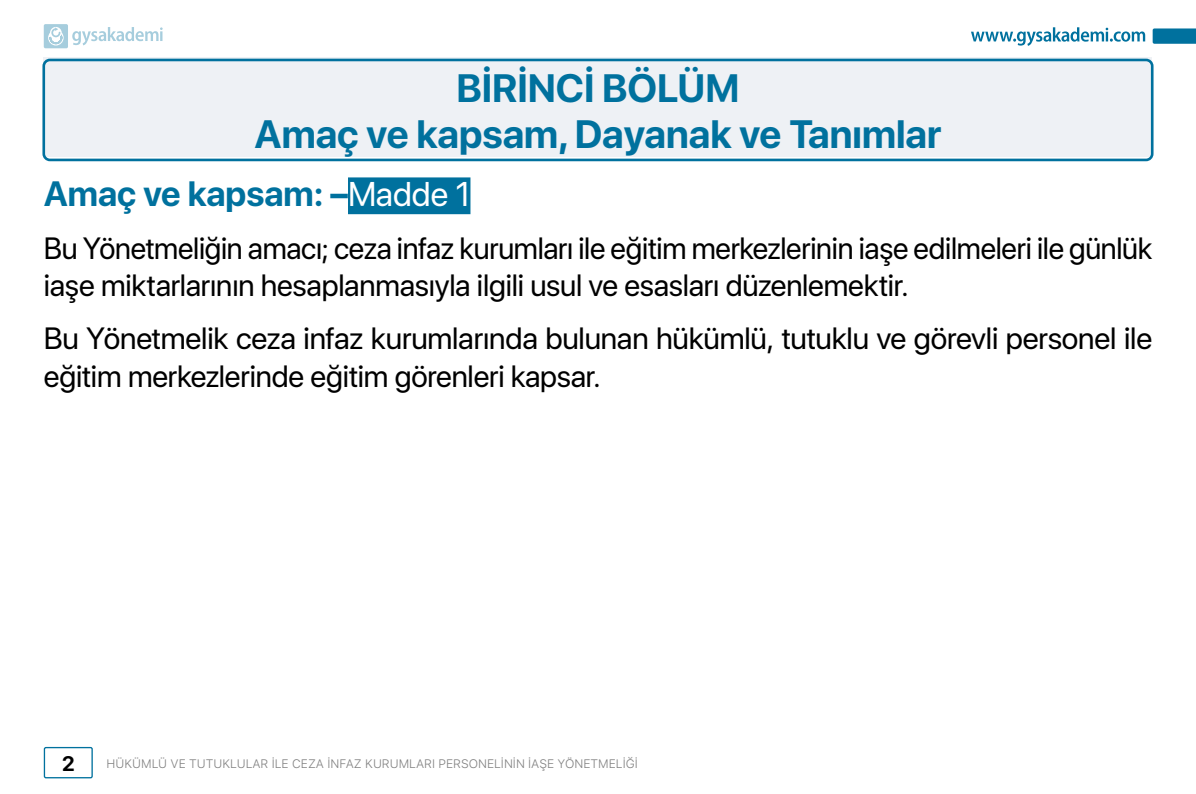
<style>
.page{position:relative;width:1196px;height:794px;background:#fff}
.page>*{position:absolute;margin:0;border:0;box-sizing:border-box;transform-origin:0 0}
.t1{font:700 39.38px/45.5px "SF Pro Display";color:#00719e;text-align:center}
.t2{font:700 35px "SF Pro Display";color:#00719e}
.t3{font:30.62px/37.6px "SF Pro Display";letter-spacing:-.01em;color:#000}
.t4{font:700 20.82px "SF Pro Display";color:#000}
.t5{font:300 12.25px "SF Pro Text";color:#808080}
.s1{font-weight:400;font-size:34.12px;color:#fff}
</style>
<div class="page">
<div style="left:44px;top:57px;width:1108px;height:100px;background:#eef1f5"></div>
<div style="left:42px;top:59px;width:1111px;height:102px;border:3px solid #00719e;border-radius:6px"></div>
<div style="left:348px;top:177px;width:122px;height:37px;background:#00719e"></div>
<div style="left:44px;top:747px;width:49px;height:31px;border:1px solid #00719e;border-radius:2px"></div>
<svg style="left:971px;top:27px;width:173px;height:19px"></svg>
<svg style="left:1152px;top:28px;width:43px;height:16px"></svg>
<svg style="left:44px;top:24px;width:119px;height:24px"></svg>
<p class="t1" style="left:254px;top:66px;width:688px">BİRİNCİ BÖLÜM<br>Amaç ve kapsam, Dayanak ve Tanımlar</p>
<p class="t2" style="left:44px;top:174px;width:428px">Amaç ve kapsam: –<span class="s1">Madde 1</span></p>
<p class="t3" style="left:44px;top:229px;width:1109px">Bu Yönetmeliğin amacı; ceza infaz kurumları ile eğitim merkezlerinin iaşe edilmeleri ile günlük iaşe miktarlarının hesaplanmasıyla ilgili usul ve esasları düzenlemektir.</p>
<p class="t3" style="left:44px;top:319px;width:1109px">Bu Yönetmelik ceza infaz kurumlarında bulunan hükümlü, tutuklu ve görevli personel ile eğitim merkezlerinde eğitim görenleri kapsar.</p>
<p class="t4" style="left:62px;top:751px;width:14px">2</p>
<p class="t5" style="left:106px;top:755px;width:532px">HÜKÜMLÜ VE TUTUKLULAR İLE CEZA İNFAZ KURUMLARI PERSONELİNİN İAŞE YÖNETMELİĞİ</p>
</div>
